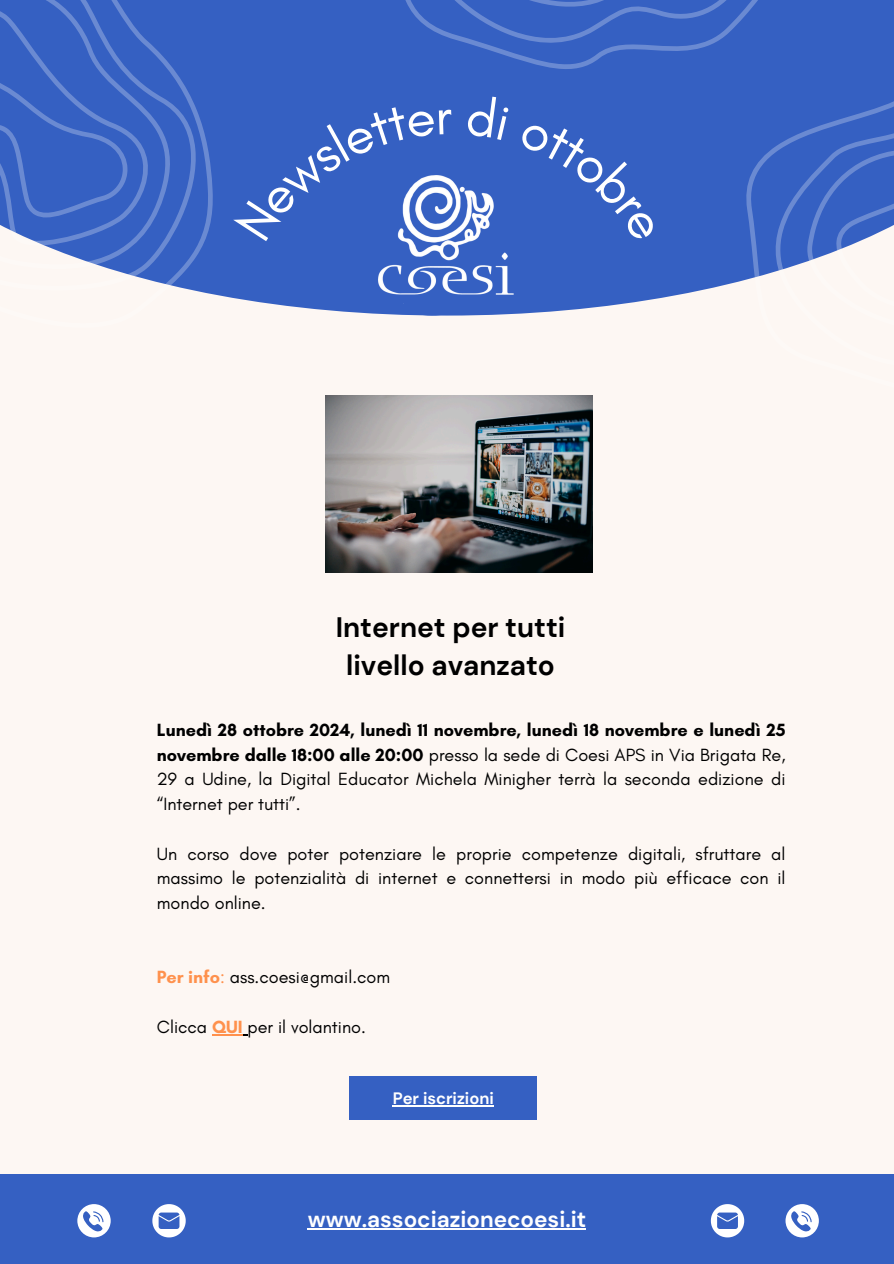
<style>
.page{position:relative;width:894px;height:1264px;background:#fff}
.page>*{position:absolute;margin:0;border:0;box-sizing:border-box;transform-origin:0 0}
.t1{font:700 28.05px/38.2px "DM Sans";color:#000;text-align:center}
.t2{font:700 22.5px "DM Sans";color:#fff}
.t3{font:18px/24.8px "Glacial Indifference";color:#000;text-align:justify}
.t4{font:700 16.5px "DM Sans";color:#fff}
.s1{font-weight:700}
.s2{font-weight:700;color:#ff914d}
.s3{color:#ff914d}
</style>
<div class="page">
<div style="left:0;top:0;width:893px;height:1263px;background:#fdf7f3"></div>
<div style="left:0;top:0;width:893px;height:315px;background:#3560c2"></div>
<svg style="left:0;top:0;width:213px;height:315px"></svg>
<div style="left:0;top:1174px;width:893px;height:89px;background:#3560c2"></div>
<svg style="left:710px;top:1204px;width:34px;height:33px"></svg>
<svg style="left:785px;top:1204px;width:33px;height:33px"></svg>
<svg style="left:152px;top:1204px;width:34px;height:33px"></svg>
<svg style="left:77px;top:1204px;width:34px;height:33px"></svg>
<div style="left:349px;top:1076px;width:188px;height:44px;background:#3560c2"></div>
<hr style="left:392px;top:1105px;width:101px;height:1px;background:#fff">
<img style="left:325px;top:395px;width:267px;height:178px">
<hr style="left:307px;top:1227px;width:279px;height:2px;background:#fff">
<hr style="left:212px;top:1034px;width:30px;height:1px;background:#ff914d">
<svg style="left:233px;top:0;width:661px;height:373px"></svg>
<h1 class="t1" style="left:336px;top:608px;width:231px">Internet per tutti livello avanzato</h1>
<p class="t3" style="left:157px;top:717px;width:630px"><span class="s1">Lunedì 28 ottobre 2024, lunedì 11 novembre, lunedì 18 novembre e lunedì 25 novembre dalle 18:00 alle 20:00</span> presso la sede di Coesi APS in Via Brigata Re, 29 a Udine, la Digital Educator Michela Minigher terrà la seconda edizione di “Internet per tutti”.</p>
<p class="t3" style="left:157px;top:841px;width:630px">Un corso dove poter potenziare le proprie competenze digitali, sfruttare al massimo le potenzialità di internet e connettersi in modo più efficace con il mondo online.</p>
<p class="t3" style="left:157px;top:964px;width:235px"><span class="s2">Per info</span><span class="s3">:</span> ass.coesi@gmail.com</p>
<p class="t3" style="left:157px;top:1014px;width:210px">Clicca <span class="s2">QUI</span> per il volantino.</p>
<p class="t4" style="left:392px;top:1087px;width:102px">Per iscrizioni</p>
<p class="t2" style="left:307px;top:1204px;width:280px">www.associazionecoesi.it</p>
</div>
